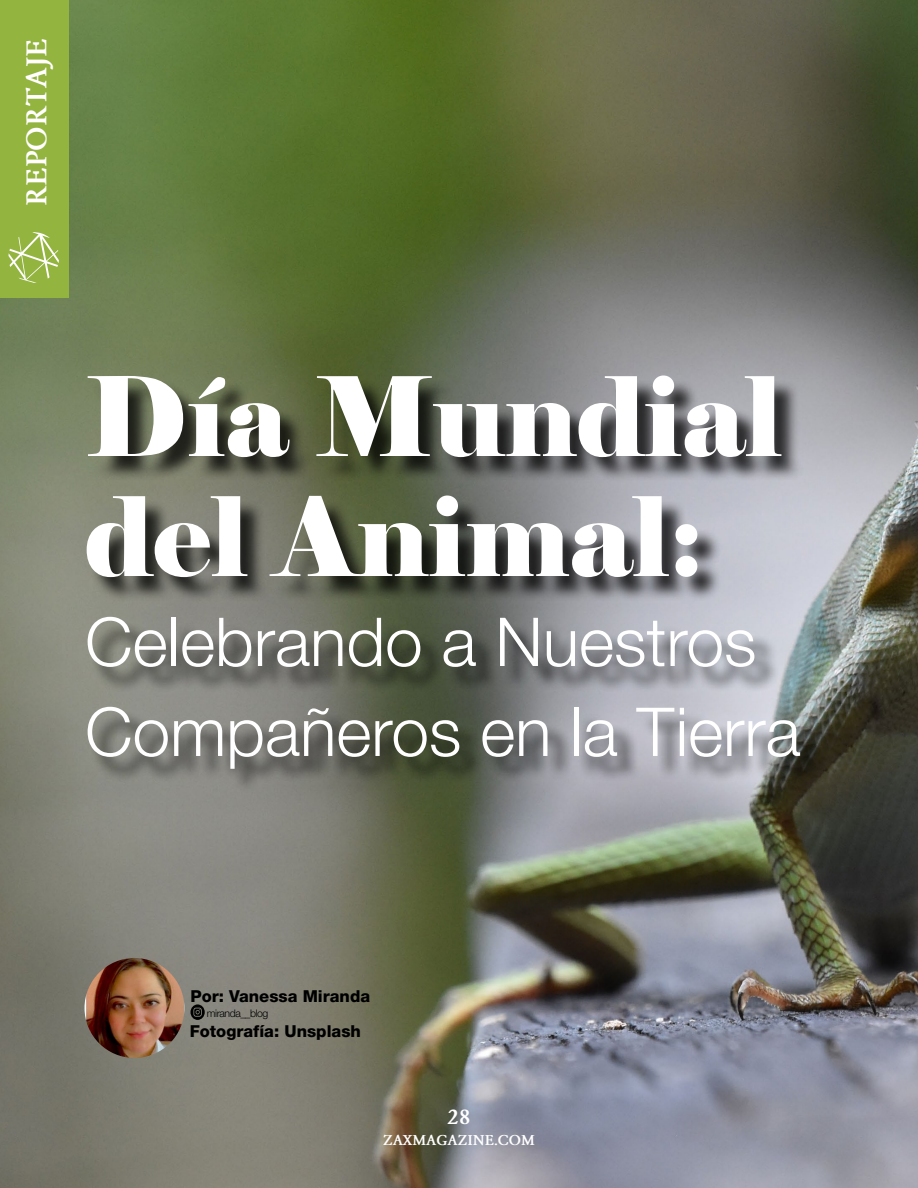
<style>
.page{position:relative;width:918px;height:1188px;background:#fff}
.page>*{position:absolute;margin:0;border:0;box-sizing:border-box;transform-origin:0 0}
.t1{font:109.5px/120px "Elephant";color:#fff}
.t2{font:300 67.5px/90px "Helvetica Neue";color:#fff}
.t3{font:700 30px "Garamond";color:#fff}
.t4{font:700 22.5px "Garamond";color:#fff}
.t5{font:800 16.5px "Helvetica Neue LT Std";color:#000}
.t6{font:700 15px "Garamond";color:#fff}
.t7{font:300 10.5px "Helvetica Neue LT Std";letter-spacing:-.04em;color:#000}
</style>
<div class="page">
<img style="left:0;top:0;width:918px;height:1188px">
<div style="left:0;top:0;width:68px;height:298px;background:#94b440"></div>
<svg style="left:8px;top:232px;width:51px;height:51px"></svg>
<div style="left:90px;top:379px;width:735px;height:415px;background:#000;opacity:.75"></div>
<img style="left:85px;top:958px;width:99px;height:100px;border-radius:50px">
<svg style="left:190px;top:1004px;width:15px;height:16px"></svg>
<p class="t3" style="left:24px;top:206px;width:169px;rotate:-90deg">REPORTAJE</p>
<h1 class="t1" style="left:85px;top:359px;width:698px">Día Mundial del Animal:</h1>
<p class="t2" style="left:85px;top:592px;width:717px">Celebrando a Nuestros<br>Compañeros en la Tierra</p>
<p class="t5" style="left:190px;top:987px;width:181px">Por: Vanessa Miranda</p>
<p class="t7" style="left:207px;top:1007px;width:63px">miranda__blog</p>
<p class="t5" style="left:190px;top:1021px;width:173px">Fotografía: Unsplash</p>
<p class="t4" style="left:448px;top:1107px;width:24px">28</p>
<p class="t6" style="left:383px;top:1134px;width:153px">ZAXMAGAZINE.COM</p>
</div>
